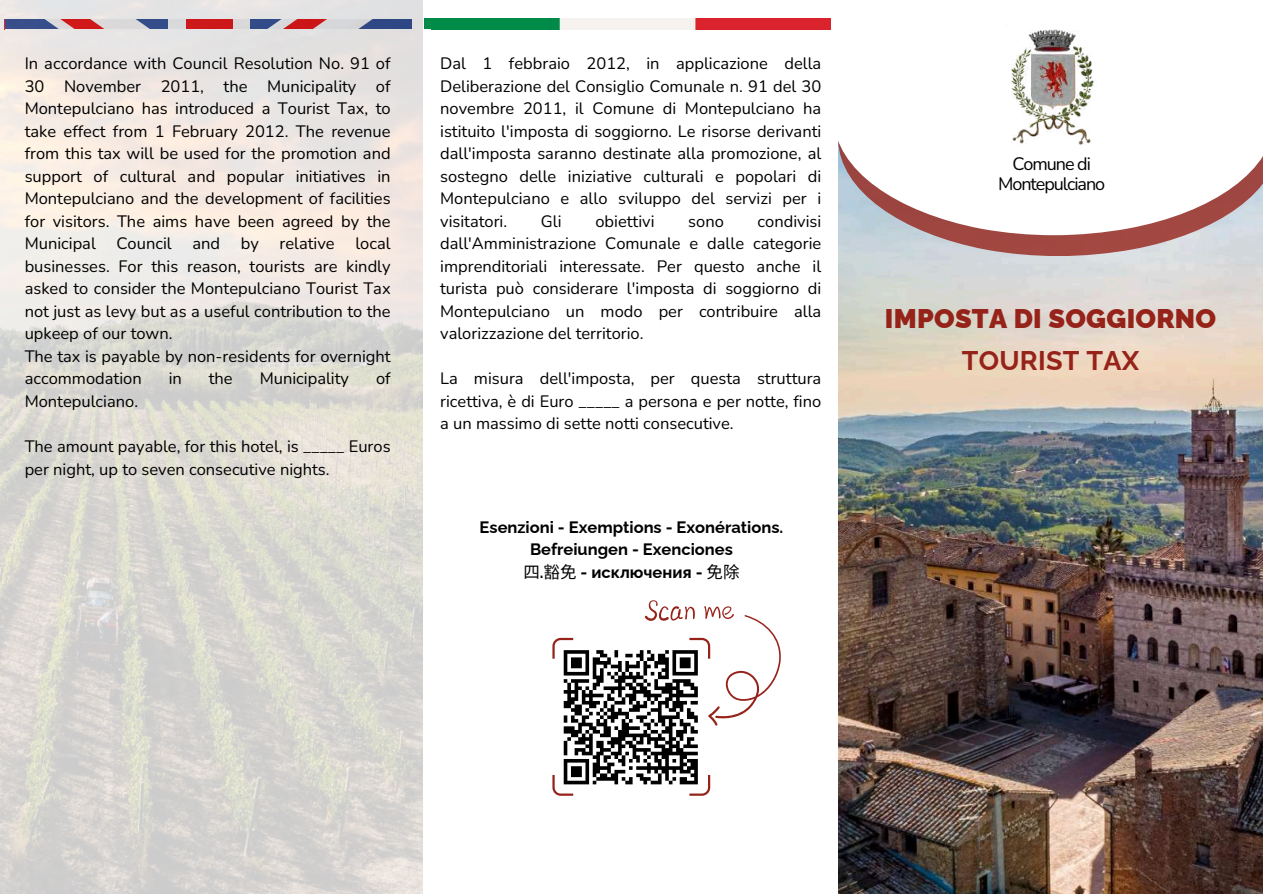
<style>
.page{position:relative;width:1263px;height:894px;background:#fff}
.page>*{position:absolute;margin:0;border:0;box-sizing:border-box;transform-origin:0 0}
.t1{font:900 27px "Raleway";letter-spacing:.01em;color:#96231a}
.t2{font:700 27px "Raleway";letter-spacing:.01em;color:#96231a}
.t3{font:18px/20.2px "Nunito";letter-spacing:-.06em;color:#000;text-align:center}
.t4{font:16.5px/22.5px "Nunito";color:#000;text-align:justify}
.t5{font:700 16.5px/22.5px "Raleway";color:#000;text-align:center}
.s1{font-family:"Noto Sans CJ Ksc";font-weight:400}
</style>
<div class="page">
<img style="left:838px;top:256px;width:425px;height:637px">
<svg style="left:838px;top:235px;width:425px;height:21px;background:#bd9d9e"></svg>
<img style="left:1011px;top:29px;width:83px;height:116px">
<img style="left:425px;top:19px;width:405px;height:11px">
<svg style="left:552px;top:600px;width:229px;height:195px"></svg>
<img style="left:0;top:0;width:422px;height:893px">
<p class="t4" style="left:25px;top:52px;width:367px">In accordance with Council Resolution No. 91 of 30 November 2011, the Municipality of Montepulciano has introduced a Tourist Tax, to take effect from 1 February 2012. The revenue from this tax will be used for the promotion and support of cultural and popular initiatives in Montepulciano and the development of facilities for visitors. The aims have been agreed by the Municipal</p>
<p class="t4" style="left:117px;top:232px;width:57px">Council</p>
<p class="t4" style="left:192px;top:232px;width:29px">and</p>
<p class="t4" style="left:241px;top:232px;width:20px">by</p>
<p class="t4" style="left:280px;top:232px;width:57px">relative</p>
<p class="t4" style="left:25px;top:232px;width:367px;text-align:left;text-indent:331px">local businesses. For this reason, tourists are kindly asked to consider the Montepulciano Tourist Tax not just as levy but as a useful contribution to the upkeep of our town.<br>The tax is payable by non-residents for overnight accommodation</p>
<p class="t4" style="left:169px;top:367px;width:15px">in</p>
<p class="t4" style="left:209px;top:367px;width:25px">the</p>
<p class="t4" style="left:260px;top:367px;width:91px">Municipality</p>
<p class="t4" style="left:376px;top:367px;width:16px">of</p>
<p class="t4" style="left:25px;top:390px;width:115px">Montepulciano.</p>
<p class="t4" style="left:25px;top:435px;width:367px">The amount payable, for this hotel, is _____ Euros per night, up to seven consecutive nights.</p>
<p class="t4" style="left:440px;top:52px;width:383px">Dal 1 febbraio 2012, in applicazione della Deliberazione del Consiglio Comunale n. 91 del 30 novembre 2011, il Comune di Montepulciano ha istituito l'imposta di soggiorno. Le risorse derivanti dall'imposta saranno destinate alla promozione, al sostegno delle iniziative culturali e popolari di Montepulciano e allo sviluppo del servizi per i visitatori.</p>
<p class="t4" style="left:541px;top:210px;width:22px">Gli</p>
<p class="t4" style="left:595px;top:210px;width:61px">obiettivi</p>
<p class="t4" style="left:688px;top:210px;width:37px">sono</p>
<p class="t4" style="left:440px;top:210px;width:383px;text-indent:317px">condivisi dall'Amministrazione Comunale e dalle categorie imprenditoriali interessate. Per questo anche il turista può considerare l'imposta di soggiorno di Montepulciano un modo per contribuire alla valorizzazione del territorio.</p>
<p class="t4" style="left:440px;top:367px;width:383px">La misura dell'imposta, per questa struttura ricettiva, è di Euro _____ a persona e per notte, fino a un massimo di sette notti consecutive.</p>
<p class="t5" style="left:480px;top:515px;width:305px">Esenzioni - Exemptions - Exonérations.<br>Befreiungen - Exenciones<br><span class="s1">四</span>.<span class="s1">豁免</span> - исключения - <span class="s1">免除</span></p>
<p class="t3" style="left:998px;top:153px;width:109px">Comune di<br>Montepulciano</p>
<h1 class="t1" style="left:885px;top:302px;width:333px">IMPOSTA DI SOGGIORNO</h1>
<h1 class="t2" style="left:962px;top:344px;width:179px">TOURIST TAX</h1>
</div>
